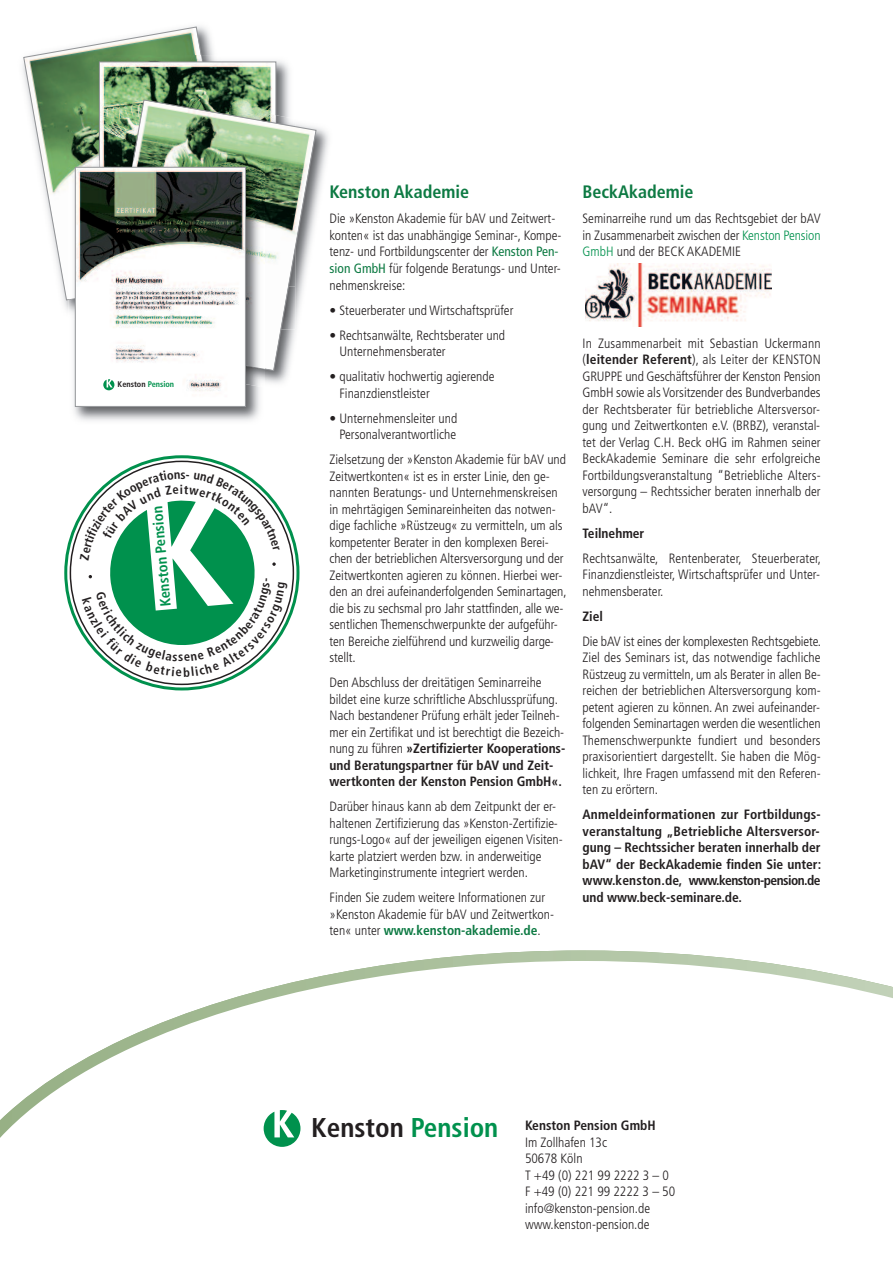
<style>
.page{position:relative;width:893px;height:1263px;background:#fff}
.page>*{position:absolute;margin:0;border:0;box-sizing:border-box;transform-origin:0 0}
.t1{font:700 condensed 27.15px "Frutiger";color:#231f20}
.t2{font:700 condensed 18px "Frutiger";color:#0d7a43}
.t3{font:700 condensed 14.7px "Frutiger";color:#00914d}
.t4{font:300 condensed 13.5px/16.5px "Frutiger";color:#231f20}
.t5{font:700 condensed 13.5px/16.5px "Frutiger";color:#231f20;text-align:justify}
.t6{font:700 condensed 12.6px "Frutiger";color:#231f20}
.t7{font:700 condensed 8.25px "Frutiger";color:#231f20}
.s1{color:#00914d}
.s2{font-weight:400;color:#0d7a43}
.s3{font-weight:700}
.s4{font-weight:700;color:#0d7a43}
</style>
<div class="page">
<svg style="left:413px;top:950px;width:339px;height:11px"></svg>
<svg style="left:0;top:961px;width:893px;height:177px"></svg>
<svg style="left:23px;top:27px;width:191px;height:273px"></svg>
<img style="left:261px;top:60px;width:29px;height:39px">
<img style="left:93px;top:55px;width:146px;height:105px">
<img style="left:101px;top:64px;width:173px;height:35px">
<img style="left:265px;top:127px;width:64px;height:256px">
<img style="left:107px;top:91px;width:169px;height:8px">
<img style="left:101px;top:99px;width:216px;height:272px">
<img style="left:73px;top:321px;width:187px;height:100px">
<img style="left:68px;top:300px;width:7px;height:21px">
<img style="left:68px;top:160px;width:25px;height:139px">
<img style="left:93px;top:160px;width:6px;height:7px">
<img style="left:246px;top:369px;width:19px;height:19px">
<img style="left:102px;top:160px;width:163px;height:209px">
<img style="left:77px;top:169px;width:167px;height:236px">
<div style="left:75px;top:167px;width:171px;height:240px;border:1px solid #939598"></div>
<svg style="left:264px;top:1110px;width:36px;height:37px"></svg>
<svg style="left:64px;top:455px;width:235px;height:235px"></svg>
<div style="left:80px;top:370px;width:102px;height:28px;background:#fff"></div>
<svg style="left:103px;top:379px;width:11px;height:11px"></svg>
<img style="left:586px;top:264px;width:185px;height:63px">
<svg style="left:80px;top:471px;width:208px;height:206px"></svg>
<p class="t7" style="left:118px;top:381px;width:58px">Kenston <span class="s1">Pension</span></p>
<p class="t3" style="left:160px;top:607px;width:102px;rotate:-95deg">Kenston Pens oi n</p>
<p class="t6" style="left:180px;top:484px;width:5px">i</p>
<h2 class="t2" style="left:330px;top:185px;width:141px">Kenston Akademie</h2>
<p class="t4" style="left:330px;top:212px;width:233px">Die »Kenston Akademie für bAV und Zeitwert&shy;konten« ist das unabhängige Seminar-, Kompe&shy;tenz- und Fortbildungscenter der <span class="s2">Kenston Pen&shy;sion GmbH</span> für folgende Beratungs- und Unter&shy;nehmenskreise:</p>
<p class="t4" style="left:330px;top:303px;width:185px">• Steuerberater und Wirtschaftsprüfer</p>
<p class="t4" style="left:339px;top:328px;width:167px;text-indent:-10px">• Rechtsanwälte, Rechtsberater und<br>Unternehmensberater</p>
<p class="t4" style="left:339px;top:369px;width:156px;text-indent:-10px">• qualitativ hochwertig agierende<br>Finanzdienstleister</p>
<p class="t4" style="left:330px;top:411px;width:129px;text-align:right">• Unternehmensleiter und<br>Personalverantwortliche</p>
<p class="t4" style="left:330px;top:452px;width:239px">Zielsetzung der »Kenston Akademie für bAV und Zeitwertkonten« ist es in erster Linie, den ge&shy;nannten Beratungs- und Unternehmenskreisen in mehrtägigen Seminareinheiten das notwen&shy;dige fachliche »Rüstzeug« zu vermitteln, um als kompetenter Berater in den komplexen Berei&shy;chen der betrieblichen Altersversorgung und der Zeitwertkonten agieren zu können. Hierbei wer&shy;den an drei aufeinanderfolgenden Seminartagen, die bis zu sechsmal pro Jahr stattfinden, alle we&shy;sentlichen Themenschwerpunkte der aufgeführ&shy;ten Bereiche zielführend und kurzweilig darge&shy;stellt.</p>
<p class="t4" style="left:330px;top:675px;width:237px">Den Abschluss der dreitätigen Seminarreihe bildet eine kurze schriftliche Abschlussprüfung.<br>Nach bestandener Prüfung erhält jeder Teilneh&shy;mer ein Zertifikat und ist berechtigt die Bezeich&shy;nung zu führen <span class="s3">»Zertifizierter Kooperations&shy;und Beratungspartner für bAV und Zeit&shy;wertkonten der Kenston Pension GmbH«.</span></p>
<p class="t4" style="left:330px;top:799px;width:235px">Darüber hinaus kann ab dem Zeitpunkt der er&shy;haltenen Zertifizierung das »Kenston-Zertifizie&shy;rungs-Logo« auf der jeweiligen eigenen Visiten&shy;karte platziert werden bzw. in anderweitige Marketinginstrumente integriert werden.</p>
<p class="t4" style="left:330px;top:890px;width:226px">Finden Sie zudem weitere Informationen zur »Kenston Akademie für bAV und Zeitwertkon&shy;ten« unter <span class="s4">www.kenston-akademie.de</span>.</p>
<h2 class="t2" style="left:583px;top:185px;width:112px">BeckAkademie</h2>
<p class="t4" style="left:583px;top:212px;width:240px;text-align:justify">Seminarreihe rund um das Rechtsgebiet der bAV in Zusammenarbeit zwischen der <span class="s1">Kenston Pension GmbH</span> und der BECK AKADEMIE</p>
<p class="t4" style="left:583px;top:336px;width:240px;text-align:justify">In Zusammenarbeit mit Sebastian Uckermann (<span class="s3">leitender Referent</span>), als Leiter der KENSTON GRUPPE und Geschäftsführer der Kenston Pension GmbH sowie als Vorsitzender des Bundverbandes der Rechtsberater für betriebliche Altersversor&shy;gung und Zeitwertkonten e.V. (BRBZ), veranstal&shy;tet der Verlag C.H. Beck oHG im Rahmen seiner BeckAkademie Seminare die sehr erfolgreiche Fortbildungsveranstaltung “Betriebliche Alters&shy;versorgung – Rechtssicher beraten innerhalb der bAV“.</p>
<p class="t5" style="left:583px;top:526px;width:63px">Teilnehmer</p>
<p class="t4" style="left:583px;top:551px;width:240px;text-align:justify">Rechtsanwälte, Rentenberater, Steuerberater, Finanzdienstleister, Wirtschaftsprüfer und Unter&shy;nehmensberater.</p>
<p class="t5" style="left:583px;top:609px;width:22px">Ziel</p>
<p class="t4" style="left:583px;top:634px;width:240px;text-align:justify">Die bAV ist eines der komplexesten Rechtsgebiete.<br>Ziel des Seminars ist, das notwendige fachliche Rüstzeug zu vermitteln, um als Berater in allen Be&shy;reichen der betrieblichen Altersversorgung kom&shy;petent agieren zu können. An zwei aufeinander&shy;folgenden Seminartagen werden die wesentlichen Themenschwerpunkte fundiert und besonders praxisorientiert dargestellt. Sie haben die Mög&shy;lichkeit, Ihre Fragen umfassend mit den Referen&shy;ten zu erörtern.</p>
<p class="t5" style="left:583px;top:807px;width:240px">Anmeldeinformationen zur Fortbildungs&shy;veranstaltung „Betriebliche Altersversor&shy;gung – Rechtssicher beraten innerhalb der bAV“ der BeckAkademie finden Sie unter: www.kenston.de, www.kenston-pension.de und www.beck-seminare.de.</p>
<h1 class="t1" style="left:311px;top:1117px;width:189px">Kenston <span class="s1">Pension</span></h1>
<p class="t5" style="left:525px;top:1118px;width:132px">Kenston Pension GmbH</p>
<p class="t4" style="left:525px;top:1135px;width:152px">Im Zollhafen 13c<br>50678 Köln<br>T +49 (0) 221 99 2222 3 – 0<br>F +49 (0) 221 99 2222 3 – 50 info@kenston-pension.de www.kenston-pension.de</p>
</div>
